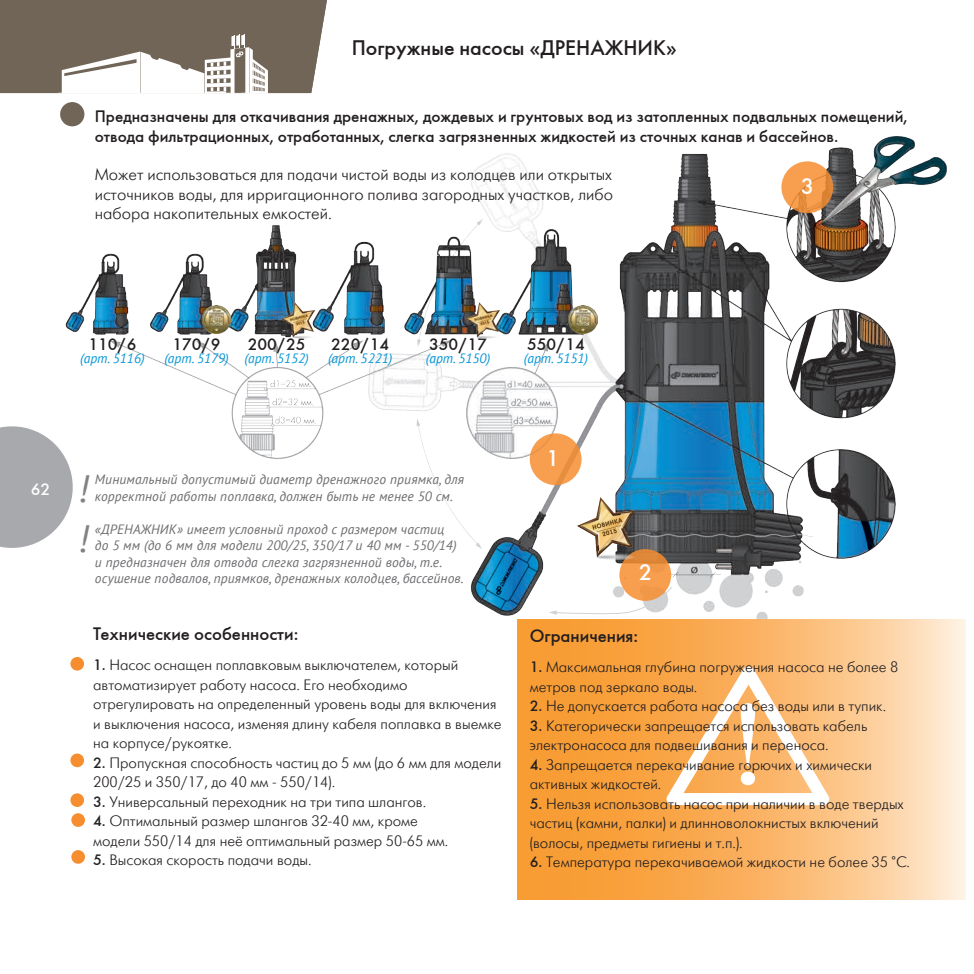
<style>
.page{position:relative;width:974px;height:974px;background:#fff}
.page>*{position:absolute;margin:0;border:0;box-sizing:border-box;transform-origin:0 0}
.t1{font:italic 38.1px/49.9px "PT Sans";color:#808285}
.t2{font:22.5px "Futuris C";color:#fff}
.t3{font:21px "Futuris C";color:#231f20}
.t4{font:18px "Futuris C";color:#231f20}
.t5{font:16.5px/19.8px "Futuris C";color:#231f20}
.t6{font:16.5px/19.5px "Futuris Light C";color:#231f20;text-align:justify}
.t7{font:16.5px "Futuris C";color:#fff}
.t8{font:15px/19.5px "Futuris Light C";color:#231f20}
.t9{font:italic 13.5px/16.5px "PT Sans";letter-spacing:.01em;color:#6c6d70}
.t10{font:italic 13.5px "PT Sans";color:#0696d7}
.s1{font-family:"Futuris C"}
</style>
<div class="page">
<img style="left:65px;top:136px;width:882px;height:486px">
<img style="left:518px;top:619px;width:447px;height:280px">
<svg style="left:666px;top:666px;width:163px;height:139px"></svg>
<div style="left:60px;top:102px;width:24px;height:24px;background:#716557;border-radius:50%"></div>
<div style="left:70px;top:657px;width:14px;height:13px;background:#f68e30;border-radius:50%"></div>
<div style="left:70px;top:753px;width:14px;height:14px;background:#f68e30;border-radius:50%"></div>
<div style="left:70px;top:793px;width:14px;height:14px;background:#f68e30;border-radius:50%"></div>
<div style="left:71px;top:813px;width:14px;height:14px;background:#f68e30;border-radius:50%"></div>
<div style="left:71px;top:850px;width:14px;height:14px;background:#f68e30;border-radius:50%"></div>
<svg style="left:530px;top:433px;width:52px;height:52px"></svg>
<svg style="left:549px;top:549px;width:124px;height:67px"></svg>
<svg style="left:781px;top:161px;width:53px;height:52px;background:#e29f62"></svg>
<img style="left:578px;top:498px;width:65px;height:63px">
<img style="left:202px;top:305px;width:29px;height:29px">
<img style="left:569px;top:305px;width:28px;height:29px">
<img style="left:281px;top:302px;width:38px;height:38px">
<img style="left:465px;top:302px;width:39px;height:38px">
<svg style="left:0;top:0;width:327px;height:94px"></svg>
<svg style="left:0;top:424px;width:75px;height:126px"></svg>
<h3 class="t3" style="left:352px;top:35px;width:327px">Погружные насосы «ДРЕНАЖНИК»</h3>
<p class="t5" style="left:95px;top:106px;width:814px">Предназначены для откачивания дренажных, дождевых и грунтовых вод из затопленных подвальных помещений, отвода фильтрационных, отработанных, слегка загрязненных жидкостей из сточных канав и бассейнов.</p>
<p class="t6" style="left:95px;top:165px;width:520px">Может использоваться для подачи чистой воды из колодцев или открытых источников воды, для ирригационного полива загородных участков, либо набора накопительных емкостей.</p>
<h2 class="t2" style="left:801px;top:173px;width:15px">3</h2>
<p class="t5" style="left:88px;top:335px;width:50px">110/6</p>
<p class="t10" style="left:80px;top:349px;width:66px">(арт. 5116)</p>
<p class="t5" style="left:172px;top:335px;width:50px">170/9</p>
<p class="t10" style="left:164px;top:349px;width:66px">(арт. 5179)</p>
<p class="t5" style="left:248px;top:335px;width:59px">200/25</p>
<p class="t10" style="left:244px;top:349px;width:66px">(арт. 5152)</p>
<p class="t5" style="left:331px;top:335px;width:59px">220/14</p>
<p class="t10" style="left:328px;top:349px;width:66px">(арт. 5221)</p>
<p class="t5" style="left:429px;top:335px;width:59px">350/17</p>
<p class="t10" style="left:426px;top:349px;width:66px">(арт. 5150)</p>
<p class="t5" style="left:527px;top:335px;width:59px">550/14</p>
<p class="t10" style="left:524px;top:349px;width:66px">(арт. 5151)</p>
<p class="t7" style="left:31px;top:479px;width:21px">62</p>
<p class="t9" style="left:95px;top:471px;width:370px">Минимальный допустимый диаметр дренажного приямка, для корректной работы поплавка, должен быть не менее 50 см.</p>
<p class="t9" style="left:95px;top:520px;width:370px">«ДРЕНАЖНИК» имеет условный проход с размером частиц<br>до 5 мм (до 6 мм для модели 200/25, 350/17 и 40 мм - 550/14) и предназначен для отвода слегка загрязненной воды, т.е. осушение подвалов, приямков, дренажных колодцев, бассейнов.</p>
<h1 class="t1" style="left:77px;top:463px;width:12px">! !</h1>
<p class="t4" style="left:93px;top:623px;width:207px">Технические особенности:</p>
<p class="t8" style="left:93px;top:655px;width:410px"><span class="s1">1.</span> Насос оснащен поплавковым выключателем, который автоматизирует работу насоса. Его необходимо отрегулировать на определенный уровень воды для включения и выключения насоса, изменяя длину кабеля поплавка в выемке на корпусе/рукоятке.</p>
<p class="t8" style="left:93px;top:753px;width:410px"><span class="s1">2.</span> Пропускная способность частиц до 5 мм (до 6 мм для модели<br>200/25 и 350/17, до 40 мм - 550/14).</p>
<p class="t8" style="left:93px;top:792px;width:335px"><span class="s1">3.</span> Универсальный переходник на три типа шлангов.</p>
<p class="t8" style="left:93px;top:811px;width:357px"><span class="s1">4.</span> Оптимальный размер шлангов 32-40 мм, кроме модели 550/14 для неё оптимальный размер 50-65 мм.</p>
<p class="t8" style="left:93px;top:850px;width:220px"><span class="s1">5.</span> Высокая скорость подачи воды.</p>
<h2 class="t2" style="left:546px;top:444px;width:15px">1</h2>
<h2 class="t2" style="left:639px;top:558px;width:15px">2</h2>
<p class="t4" style="left:530px;top:625px;width:110px">Ограничения:</p>
<p class="t8" style="left:530px;top:658px;width:370px"><span class="s1">1.</span> Максимальная глубина погружения насоса не более 8 метров под зеркало воды.</p>
<p class="t8" style="left:530px;top:697px;width:358px"><span class="s1">2.</span> Не допускается работа насоса без воды или в тупик.</p>
<p class="t8" style="left:530px;top:716px;width:339px"><span class="s1">3.</span> Категорически запрещается использовать кабель электронасоса для подвешивания и переноса.</p>
<p class="t8" style="left:530px;top:755px;width:344px"><span class="s1">4.</span> Запрещается перекачивание горючих и химически активных жидкостей.</p>
<p class="t8" style="left:530px;top:794px;width:376px"><span class="s1">5.</span> Нельзя использовать насос при наличии в воде твердых частиц (камни, палки) и длинноволокнистых включений (волосы, предметы гигиены и т.п.).</p>
<p class="t8" style="left:530px;top:853px;width:382px"><span class="s1">6.</span> Температура перекачиваемой жидкости не более 35 °С.</p>
</div>
